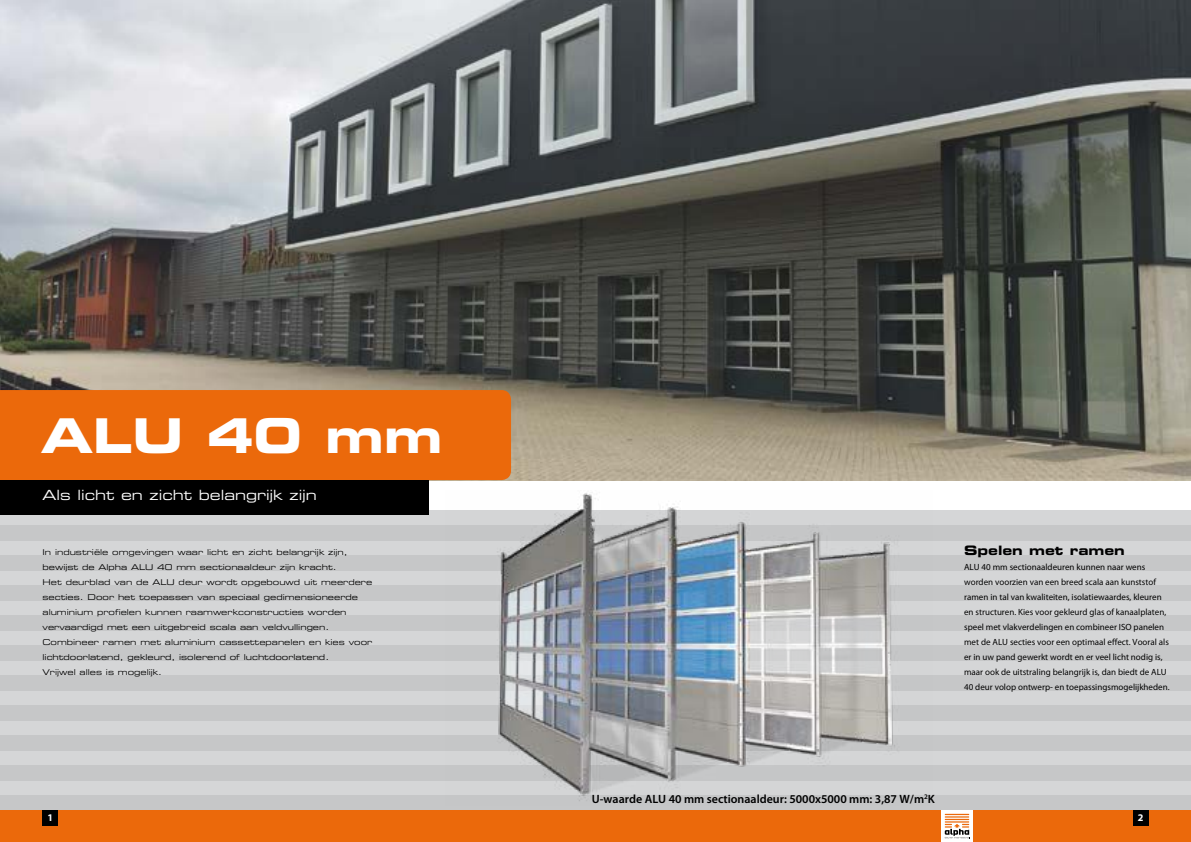
<style>
.page{position:relative;width:1191px;height:842px;background:#fff}
.page>*{position:absolute;margin:0;border:0;box-sizing:border-box;transform-origin:0 0}
.t1{font:48px "Eurostile LT Pro Bold Ex 2";color:#fff}
.t2{font:14px "Eurostile LT Pro Ex 2";color:#fff}
.t3{font:13px "Eurostile LT Pro Bold Ex 2";color:#000}
.t4{font:600 12px "Myriad Pro";color:#000}
.t5{font:700 10.2px "Myriad Pro";color:#fff}
.t6{font:9px/15px "Myriad Pro";color:#000}
.t7{font:8px/15px "Eurostile LT Pro Ex 2";color:#000}
</style>
<div class="page">
<div style="left:0;top:510px;width:1191px;height:332px;background:#d5d6d7"></div>
<div style="left:0;top:525px;width:1191px;height:15px;background:#c6c7c8"></div>
<div style="left:0;top:555px;width:1191px;height:15px;background:#c6c7c8"></div>
<div style="left:0;top:585px;width:1191px;height:15px;background:#c6c7c8"></div>
<div style="left:0;top:615px;width:1191px;height:15px;background:#c6c7c8"></div>
<div style="left:0;top:645px;width:1191px;height:15px;background:#c6c7c8"></div>
<div style="left:0;top:675px;width:1191px;height:15px;background:#c6c7c8"></div>
<div style="left:0;top:705px;width:1191px;height:15px;background:#c6c7c8"></div>
<div style="left:0;top:735px;width:1191px;height:15px;background:#c6c7c8"></div>
<div style="left:0;top:765px;width:1191px;height:15px;background:#c6c7c8"></div>
<div style="left:0;top:795px;width:1191px;height:15px;background:#c6c7c8"></div>
<img style="left:0;top:0;width:1191px;height:480px">
<div style="left:0;top:390px;width:511px;height:90px;background:#eb690b"></div>
<div style="left:0;top:480px;width:428px;height:34px;background:#000"></div>
<img style="left:445px;top:493px;width:488px;height:308px">
<div style="left:595px;top:810px;width:596px;height:32px;background:#eb690b"></div>
<div style="left:0;top:810px;width:595px;height:32px;background:#eb690b"></div>
<div style="left:1133px;top:810px;width:15px;height:15px;background:#000"></div>
<div style="left:43px;top:810px;width:15px;height:15px;background:#000"></div>
<svg style="left:941px;top:810px;width:32px;height:32px"></svg>
<svg style="left:944px;top:814px;width:26px;height:24px"></svg>
<h1 class="t1" style="left:41px;top:402px;width:403px">ALU 40 mm</h1>
<h2 class="t2" style="left:43px;top:485px;width:276px">Als licht en zicht belangrijk zijn</h2>
<p class="t7" style="left:43px;top:544px;width:331px">In industriële omgevingen waar licht en zicht belangrijk zijn, bewijst de Alpha ALU 40 mm sectionaaldeur zijn kracht.<br>Het deurblad van de ALU deur wordt opgebouwd uit meerdere secties. Door het toepassen van speciaal gedimensioneerde aluminium profielen kunnen raamwerkconstructies worden vervaardigd met een uitgebreid scala aan veldvullingen.<br>Combineer ramen met aluminium cassettepanelen en kies voor lichtdoorlatend, gekleurd, isolerend of luchtdoorlatend.<br>Vrijwel alles is mogelijk.</p>
<h3 class="t3" style="left:964px;top:541px;width:162px">Spelen met ramen</h3>
<p class="t6" style="left:964px;top:559px;width:207px">ALU 40 mm sectionaaldeuren kunnen naar wens worden voorzien van een breed scala aan kunststof ramen in tal van kwaliteiten, isolatiewaardes, kleuren en structuren. Kies voor gekleurd glas of kanaalplaten, speel met vlakverdelingen en combineer ISO panelen met de ALU secties voor een optimaal effect. Vooral als er in uw pand gewerkt wordt en er veel licht nodig is, maar ook de uitstraling belangrijk is, dan biedt de ALU 40 deur volop ontwerp- en toepassingsmogelijkheden.</p>
<h3 class="t4" style="left:592px;top:791px;width:344px">U-waarde ALU 40 mm sectionaaldeur: 5000x5000 mm: 3,87 W/m<sup>2</sup>K</h3>
<p class="t5" style="left:47px;top:811px;width:7px">1</p>
<p class="t5" style="left:1138px;top:811px;width:7px">2</p>
</div>
